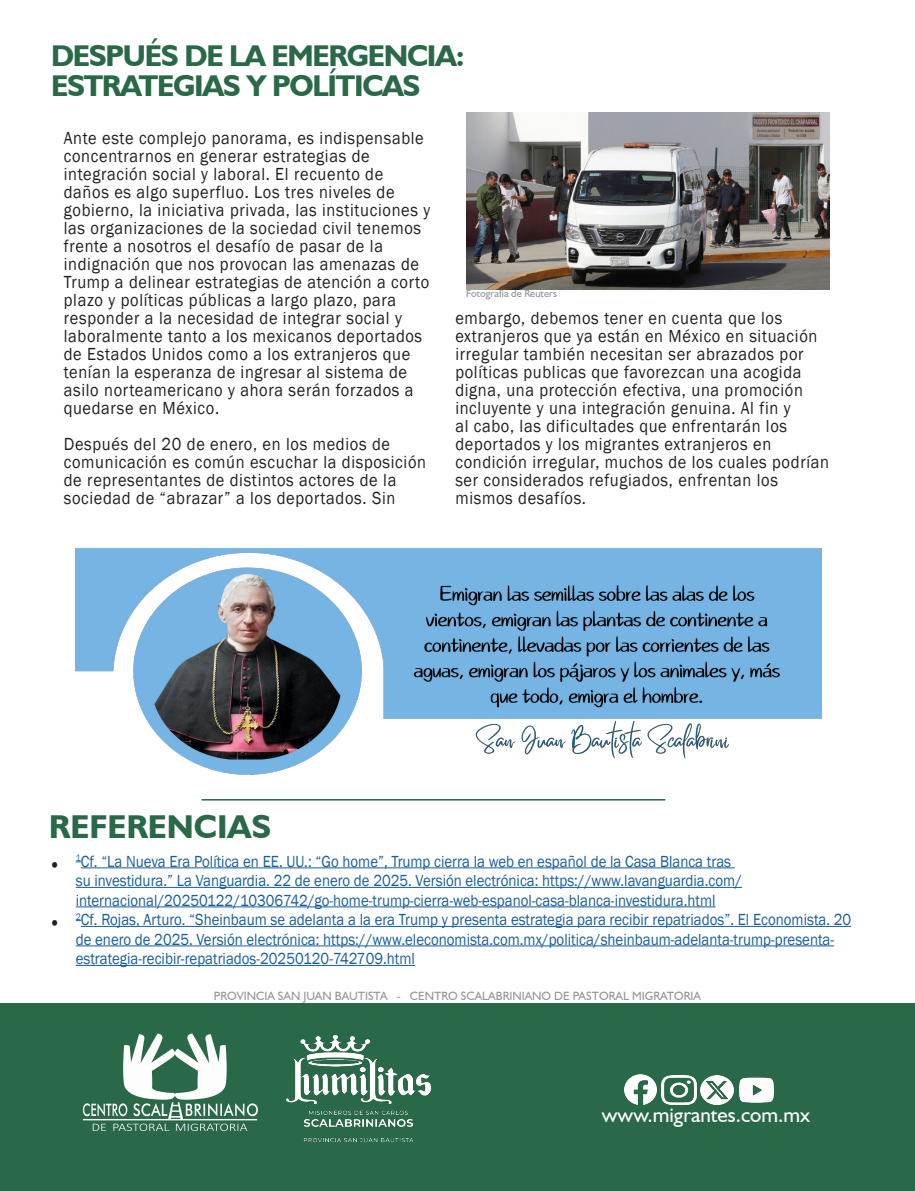
<style>
.page{position:relative;width:915px;height:1191px;background:#fff}
.page>*{position:absolute;margin:0;border:0;box-sizing:border-box;transform-origin:0 0}
.t1{font:700 33px "Humanist 521 BT";color:#296948}
.t2{font:700 30px "Humanist 521 BT";letter-spacing:-.04em;color:#296948}
.t3{font:21px "Humanist 521 BT";color:#fff}
.Body_Text{font:18px/18px "Franklin Gothic";letter-spacing:.04em;color:#231f20;scale:.91 1}
.t4{font:16.5px/19.5px "Franklin Gothic";color:#175d9e;scale:.9 1}
.Body_Text-2{font:12px "Humanist 521 BT";color:#939598}
.Body_Text-3{font:10.5px "Humanist 521 BT";color:#939598}
</style>
<div class="page">
<div style="left:0;top:1003px;width:914px;height:188px;background:#296948"></div>
<div style="left:34px;top:1027px;width:226px;height:140px;background:#fff;opacity:.75"></div>
<img style="left:259px;top:1027px;width:173px;height:140px">
<hr style="left:81px;top:867px;width:653px;height:1px;background:#175d9e">
<hr style="left:76px;top:887px;width:665px;height:1px;background:#175d9e">
<hr style="left:76px;top:906px;width:639px;height:1px;background:#175d9e">
<hr style="left:81px;top:926px;width:769px;height:1px;background:#175d9e">
<hr style="left:76px;top:945px;width:757px;height:1px;background:#175d9e">
<hr style="left:76px;top:965px;width:339px;height:1px;background:#175d9e">
<hr style="left:201px;top:799px;width:464px;height:1px;background:#296949">
<img style="left:624px;top:1074px;width:32px;height:30px">
<img style="left:661px;top:1075px;width:35px;height:29px">
<img style="left:700px;top:1075px;width:33px;height:29px">
<img style="left:739px;top:1077px;width:33px;height:26px">
<img style="left:466px;top:112px;width:363px;height:177px">
<img style="left:75px;top:548px;width:746px;height:227px">
<h4 class="t2" style="left:51px;top:37px;width:414px">DESPUÉS DE LA EMERGENCIA:</h4>
<h4 class="t2" style="left:51px;top:67px;width:370px">ESTRATEGIAS Y POLÍTICAS</h4>
<p class="Body_Text" style="left:64px;top:129px;width:404px">Ante este complejo panorama, es indispensable concentrarnos en generar estrategias de integración social y laboral. El recuento de daños es algo superfluo. Los tres niveles de gobierno, la iniciativa privada, las instituciones y las organizaciones de la sociedad civil tenemos frente a nosotros el desafío de pasar de la indignación que nos provocan las amenazas de Trump a delinear estrategias de atención a corto plazo y políticas públicas a largo plazo, para responder a la necesidad de integrar social y laboralmente tanto a los mexicanos deportados de Estados Unidos como a los extranjeros que tenían la esperanza de ingresar al sistema de asilo norteamericano y ahora serán forzados a quedarse en México.</p>
<p class="Body_Text" style="left:64px;top:435px;width:399px">Después del 20 de enero, en los medios de comunicación es común escuchar la disposición de representantes de distintos actores de la sociedad de “abrazar” a los deportados. Sin</p>
<p class="Body_Text-3" style="left:466px;top:287px;width:92px">Fotografía de Reuters</p>
<p class="Body_Text" style="left:455px;top:309px;width:412px">embargo, debemos tener en cuenta que los extranjeros que ya están en México en situación irregular también necesitan ser abrazados por políticas publicas que favorezcan una acogida digna, una protección efectiva, una promoción incluyente y una integración genuina. Al fin y<br>al cabo, las dificultades que enfrentarán los deportados y los migrantes extranjeros en condición irregular, muchos de los cuales podrían ser considerados refugiados, enfrentan los mismos desafíos.</p>
<h4 class="t1" style="left:49px;top:806px;width:224px">REFERENCIAS</h4>
<p class="t4" style="left:76px;top:851px;width:741px"><sup>1</sup>Cf. “La Nueva Era Política en EE. UU.: “Go home”, Trump cierra la web en español de la Casa Blanca tras su investidura.” La Vanguardia. 22 de enero de 2025. Versión electrónica: https://www.lavanguardia.com/ internacional/20250122/10306742/go-home-trump-cierra-web-espanol-casa-blanca-investidura.html</p>
<p class="t4" style="left:76px;top:910px;width:862px"><sup>2</sup>Cf. Rojas, Arturo. “Sheinbaum se adelanta a la era Trump y presenta estrategia para recibir repatriados”. El Economista. 20 de enero de 2025. Versión electrónica: https://www.eleconomista.com.mx/politica/sheinbaum-adelanta-trump-presenta&shy;estrategia-recibir-repatriados-20250120-742709.html</p>
<p class="Body_Text-2" style="left:214px;top:988px;width:488px">PROVINCIA SAN JUAN BAUTISTA - CENTRO SCALABRINIANO DE PASTORAL MIGRATORIA</p>
<h5 class="t3" style="left:601px;top:1101px;width:210px">www.migrantes.com.mx</h5>
</div>
